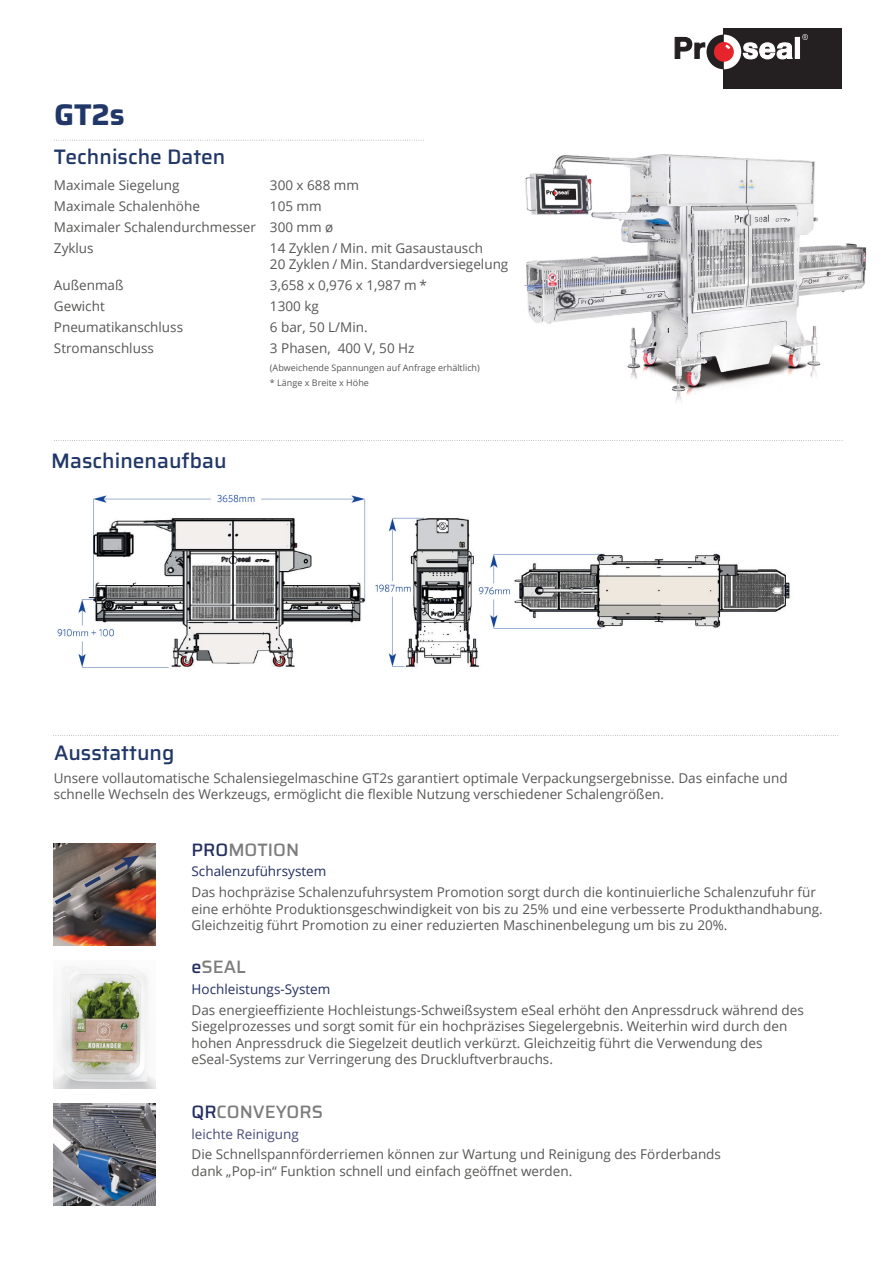
<style>
.page{position:relative;width:893px;height:1263px;background:#fff}
.page>*{position:absolute;margin:0;border:0;box-sizing:border-box;transform-origin:0 0}
.t1{font:700 30px "Saira";color:#203768}
.t2{font:500 21px "Saira";color:#203768}
.t3{font:500 18px "Saira";color:#7c7c7c}
.t4{font:13.5px/16.5px "Open Sans";color:#575756}
.t5{font:13.5px "Open Sans";color:#232e61}
.t6{font:13.5px "Open Sans";color:#484978}
.t7{font:9px/15px "Open Sans";color:#575756}
.s1{color:#232e61}
</style>
<div class="page">
<div style="left:724px;top:28px;width:118px;height:61px;background:#241f21"></div>
<svg style="left:675px;top:34px;width:133px;height:35px"></svg>
<img style="left:57px;top:494px;width:734px;height:174px">
<img style="left:524px;top:154px;width:343px;height:248px">
<svg style="left:54px;top:140px;width:370px;height:1px"></svg>
<img style="left:54px;top:966px;width:102px;height:122px">
<img style="left:54px;top:1103px;width:102px;height:102px">
<img style="left:54px;top:843px;width:102px;height:102px">
<svg style="left:55px;top:855px;width:85px;height:49px;background:#735f5a"></svg>
<svg style="left:54px;top:440px;width:788px;height:1px"></svg>
<svg style="left:53px;top:735px;width:785px;height:1px"></svg>
<h1 class="t1" style="left:54px;top:92px;width:72px">GT2s</h1>
<h2 class="t2" style="left:54px;top:141px;width:173px">Technische Daten</h2>
<p class="t4" style="left:54px;top:176px;width:127px">Maximale Siegelung</p>
<p class="t4" style="left:270px;top:176px;width:91px">300 x 688 mm</p>
<p class="t4" style="left:54px;top:197px;width:147px">Maximale Schalenhöhe</p>
<p class="t4" style="left:54px;top:195px;width:281px;line-height:21px;text-indent:216px">105 mm<br>Maximaler Schalendurchmesser 300 mm ø<br>Zyklus</p>
<p class="t4" style="left:270px;top:239px;width:240px">14 Zyklen / Min. mit Gasaustausch<br>20 Zyklen / Min. Standardversiegelung</p>
<p class="t4" style="left:54px;top:277px;width:71px">Außenmaß</p>
<p class="t4" style="left:270px;top:277px;width:158px">3,658 x 0,976 x 1,987 m *</p>
<p class="t4" style="left:54px;top:298px;width:52px">Gewicht</p>
<p class="t4" style="left:270px;top:298px;width:50px">1300 kg</p>
<p class="t4" style="left:54px;top:319px;width:131px">Pneumatikanschluss</p>
<p class="t4" style="left:270px;top:319px;width:99px">6 bar, 50 L/Min.</p>
<p class="t4" style="left:54px;top:340px;width:101px">Stromanschluss</p>
<p class="t4" style="left:270px;top:340px;width:146px">3 Phasen, 400 V, 50 Hz</p>
<p class="t7" style="left:270px;top:360px;width:211px">(Abweichende Spannungen auf Anfrage erhältlich) * Länge x Breite x Höhe</p>
<h2 class="t2" style="left:51px;top:445px;width:177px">Maschinenaufbau</h2>
<h2 class="t2" style="left:54px;top:736px;width:122px">Ausstattung</h2>
<p class="t4" style="left:54px;top:769px;width:735px">Unsere vollautomatische Schalensiegelmaschine GT2s garantiert optimale Verpackungsergebnisse. Das einfache und schnelle Wechseln des Werkzeugs, ermöglicht die flexible Nutzung verschiedener Schalengrößen.</p>
<h3 class="t3" style="left:192px;top:836px;width:109px"><span class="s1">PRO</span>MOTION</h3>
<p class="t5" style="left:192px;top:862px;width:136px">Schalenzuführsystem</p>
<p class="t4" style="left:192px;top:884px;width:633px">Das hochpräzise Schalenzufuhrsystem Promotion sorgt durch die kontinuierliche Schalenzufuhr für eine erhöhte Produktionsgeschwindigkeit von bis zu 25% und eine verbesserte Produkthandhabung.<br>Gleichzeitig führt Promotion zu einer reduzierten Maschinenbelegung um bis zu 20%.</p>
<h3 class="t3" style="left:192px;top:953px;width:56px"><span class="s1">e</span>SEAL</h3>
<p class="t5" style="left:192px;top:979px;width:140px">Hochleistungs-System</p>
<p class="t4" style="left:192px;top:1001px;width:614px">Das energieeffiziente Hochleistungs-Schweißsystem eSeal erhöht den Anpressdruck während des Siegelprozesses und sorgt somit für ein hochpräzises Siegelergebnis. Weiterhin wird durch den hohen Anpressdruck die Siegelzeit deutlich verkürzt. Gleichzeitig führt die Verwendung des eSeal-Systems zur Verringerung des Druckluftverbrauchs.</p>
<h3 class="t3" style="left:192px;top:1098px;width:133px"><span class="s1">QR</span>CONVEYORS</h3>
<p class="t6" style="left:192px;top:1124px;width:109px">leichte Reinigung</p>
<p class="t4" style="left:192px;top:1146px;width:531px">Die Schnellspannförderriemen können zur Wartung und Reinigung des Förderbands dank „Pop-in“ Funktion schnell und einfach geöffnet werden.</p>
</div>
